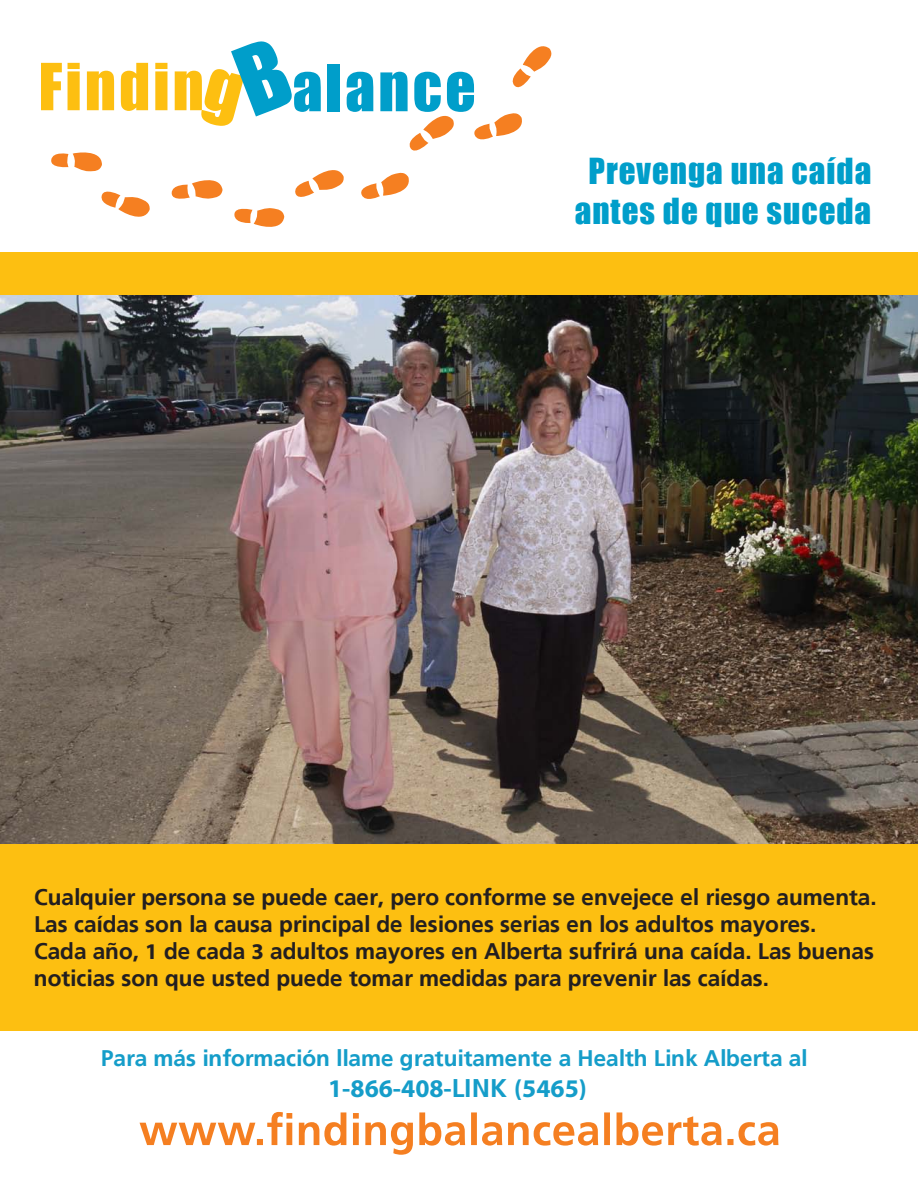
<style>
.page{position:relative;width:918px;height:1188px;background:#fff}
.page>*{position:absolute;margin:0;border:0;box-sizing:border-box;transform-origin:0 0}
.t1{font:33px/39.6px "Impact";letter-spacing:.03em;color:#009eca;text-align:center}
.t2{font:700 25.5px "Myriad Pro";color:#159dc9}
.t3{font:700 22.5px/27px "Frutiger Linotype";color:#231f20}
.t4{font:700 22.5px "Frutiger Linotype";color:#159dc9}
.s1{font-family:"Myriad Pro"}
.s2{font-family:"Frutiger Linotype"}
</style>
<div class="page">
<img style="left:0;top:294px;width:918px;height:550px">
<div style="left:0;top:844px;width:918px;height:186px;background:#fdbf11"></div>
<svg style="left:41px;top:63px;width:21px;height:47px"></svg>
<svg style="left:68px;top:63px;width:12px;height:47px"></svg>
<svg style="left:87px;top:71px;width:27px;height:39px"></svg>
<svg style="left:121px;top:63px;width:27px;height:48px"></svg>
<svg style="left:155px;top:63px;width:12px;height:47px"></svg>
<svg style="left:175px;top:41px;width:146px;height:85px"></svg>
<div style="left:328px;top:64px;width:12px;height:47px;background:#009eca"></div>
<svg style="left:347px;top:72px;width:26px;height:40px"></svg>
<svg style="left:51px;top:152px;width:51px;height:20px"></svg>
<svg style="left:172px;top:180px;width:51px;height:19px"></svg>
<svg style="left:295px;top:170px;width:49px;height:27px"></svg>
<svg style="left:101px;top:191px;width:49px;height:26px"></svg>
<svg style="left:234px;top:208px;width:50px;height:19px"></svg>
<svg style="left:361px;top:172px;width:48px;height:27px"></svg>
<svg style="left:380px;top:46px;width:172px;height:105px"></svg>
<div style="left:0;top:252px;width:918px;height:42px;background:#fdbf11"></div>
<svg style="left:140px;top:1112px;width:638px;height:43px"></svg>
<p class="t1" style="left:575px;top:151px;width:298px">Prevenga una caída antes de que suceda</p>
<p class="t3" style="left:34px;top:883px;width:844px">Cualquier persona se puede caer, pero conforme se envejece el riesgo aumenta.<br>Las caídas son la causa principal de lesiones serias en los adultos mayores.<br>Cada año, <span class="s1">1</span> de cada <span class="s1">3</span> adultos mayores en Alberta sufrirá una caída. Las buenas noticias son que usted puede tomar medidas para prevenir las caídas.</p>
<p class="t4" style="left:101px;top:1045px;width:708px">Para más información llame gratuitamente a Health Link Alberta al</p>
<p class="t2" style="left:328px;top:1072px;width:260px">1-866-408-<span class="s2">LINK</span> (5465)</p>
</div>
